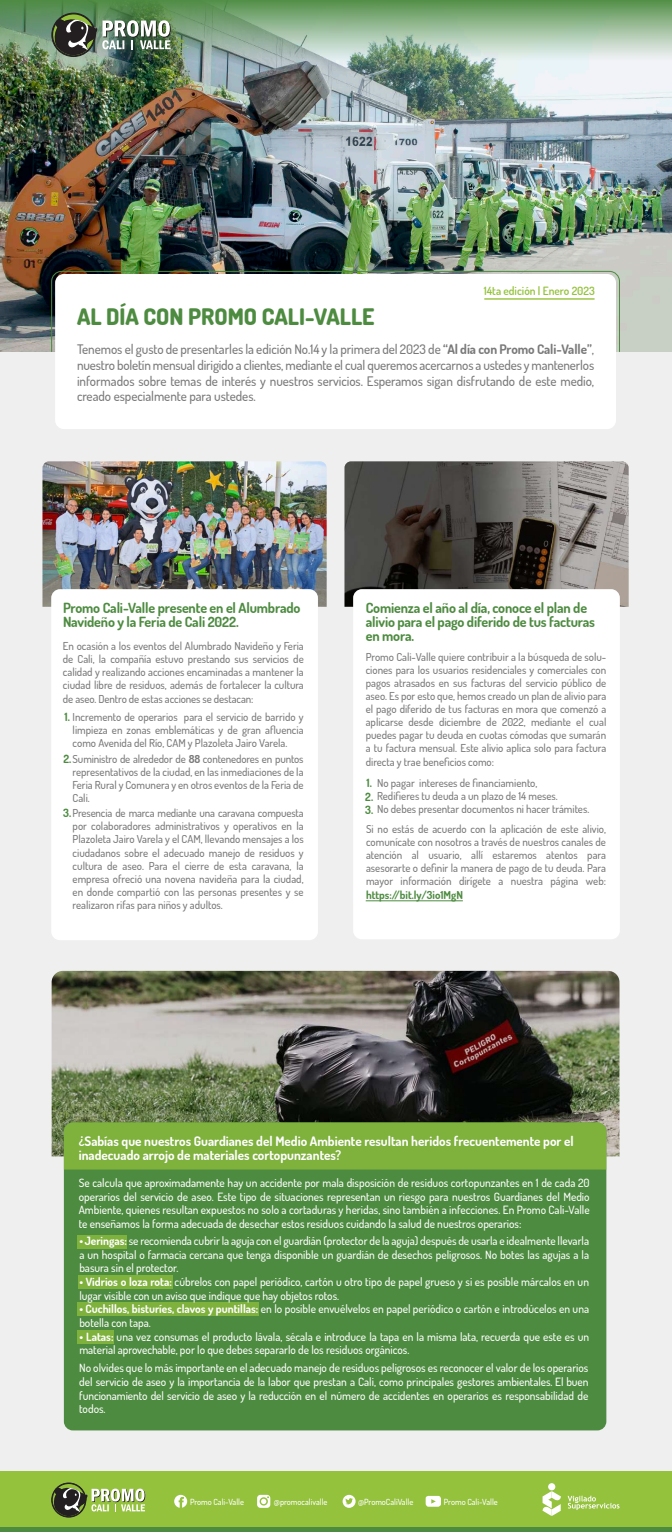
<style>
.page{position:relative;width:672px;height:1532px;background:#fff}
.page>*{position:absolute;margin:0;border:0;box-sizing:border-box;transform-origin:0 0}
.t1{font:800 22.75px "Dosis";color:#4d8b40}
.t2{font:700 14px/14px "Dosis";letter-spacing:-.01em;color:#4d8b40}
.t3{font:500 13.12px/15.8px "Dosis";letter-spacing:-.005em;color:#797979;text-align:justify}
.t4{font:700 13.12px/14px "Dosis";color:#fff}
.t5{font:500 11.38px/13.7px "Dosis";color:#fff;text-align:justify}
.t6{font:600 11.38px "Dosis";color:#95c23d}
.t7{font:700 11.38px/13.6px "Dosis";color:#4d8b40;text-align:justify}
.t8{font:500 10.94px/13.1px "Dosis";color:#797979;text-align:justify}
.t9{font:700 10.94px "Dosis";color:#4d8b40}
.t10{font:500 8.4px "Dosis";color:#fff}
.s1{font-weight:700}
.s2{font-weight:700;font-size:11.38px;color:#4d8b40}
</style>
<div class="page">
<div style="left:0;top:0;width:672px;height:1525px;background:#efefef"></div>
<img style="left:0;top:60px;width:672px;height:292px">
<div style="left:55px;top:274px;width:561px;height:155px;background:#fff;border-radius:9px"></div>
<svg style="left:0;top:0;width:672px;height:60px"></svg>
<div style="left:52px;top:13px;width:43px;height:44px;border:1px solid #231f20;border-radius:50%"></div>
<img style="left:52px;top:14px;width:119px;height:42px">
<svg style="left:51px;top:270px;width:569px;height:82px"></svg>
<hr style="left:484px;top:298px;width:111px;height:2px;background:#95c23d">
<div style="left:0;top:1471px;width:672px;height:60px;background:#95c23d"></div>
<svg style="left:174px;top:1494px;width:13px;height:13px"></svg>
<svg style="left:426px;top:1495px;width:15px;height:11px"></svg>
<svg style="left:343px;top:1494px;width:13px;height:13px"></svg>
<svg style="left:257px;top:1494px;width:13px;height:13px"></svg>
<svg style="left:542px;top:1491px;width:19px;height:24px"></svg>
<svg style="left:548px;top:1482px;width:7px;height:8px"></svg>
<svg style="left:568px;top:1495px;width:52px;height:14px"></svg>
<div style="left:52px;top:1482px;width:34px;height:35px;border:1px solid #231f20;border-radius:50%"></div>
<svg style="left:52px;top:1483px;width:93px;height:33px"></svg>
<img style="left:42px;top:461px;width:285px;height:145px">
<img style="left:344px;top:461px;width:285px;height:145px">
<img style="left:87px;top:970px;width:533px;height:186px">
<img style="left:52px;top:970px;width:35px;height:186px">
<div style="left:0;top:1526px;width:672px;height:5px;background:#4d8b40"></div>
<div style="left:51px;top:589px;width:267px;height:351px;background:#fff;border-radius:9px"></div>
<div style="left:353px;top:589px;width:267px;height:350px;background:#fff;border-radius:9px"></div>
<div style="left:64px;top:1122px;width:542px;height:308px;background:#4d8b40;border-radius:9px"></div>
<div style="left:78px;top:1235px;width:49px;height:13px;background:#7fb13d"></div>
<div style="left:78px;top:1275px;width:95px;height:13px;background:#7fb13d"></div>
<div style="left:78px;top:1302px;width:181px;height:13px;background:#7fb13d"></div>
<div style="left:78px;top:1330px;width:36px;height:13px;background:#7fb13d"></div>
<hr style="left:366px;top:900px;width:97px;height:1px;background:#4d8b40">
<div style="left:64px;top:1122px;width:542px;height:47px;background:#7fb13d"></div>
<p class="t6" style="left:484px;top:283px;width:113px">14ta edición | Enero 2023</p>
<h1 class="t1" style="left:77px;top:301px;width:299px">AL DÍA CON PROMO CALI-VALLE</h1>
<p class="t3" style="left:77px;top:341px;width:519px">Tenemos el gusto de presentarles la edición No.14 y la primera del 2023 de <span class="s1">“Al día con Promo Cali-Valle”</span>, nuestro boletín mensual dirigido a clientes, mediante el cual queremos acercarnos a ustedes y mantenerlos informados sobre temas de interés y nuestros servicios. Esperamos sigan disfrutando de este medio, creado especialmente para ustedes.</p>
<p class="t2" style="left:63px;top:600px;width:239px">Promo Cali-Valle presente en el Alumbrado<br>Navideño y la Feria de Cali 2022.</p>
<p class="t8" style="left:63px;top:639px;width:242px">En ocasión a los eventos del Alumbrado Navideño y Feria de Cali, la compañía estuvo prestando sus servicios de calidad y realizando acciones encaminadas a mantener la ciudad libre de residuos, además de fortalecer la cultura de aseo. Dentro de estas acciones se destacan:</p>
<p class="t8" style="left:73px;top:710px;width:233px;text-indent:-8px"><span class="s2">1.</span> Incremento de operarios para el servicio de barrido y limpieza en zonas emblemáticas y de gran afluencia como Avenida del Río, CAM y Plazoleta Jairo Varela.</p>
<p class="t8" style="left:73px;top:752px;width:233px;text-indent:-9px"><span class="s2">2.</span>Suministro de alrededor de <span class="s1">88</span> contenedores en puntos representativos de la ciudad, en las inmediaciones de la Feria Rural y Comunera y en otros eventos de la Feria de Cali.</p>
<p class="t8" style="left:73px;top:806px;width:233px;text-indent:-9px"><span class="s2">3.</span>Presencia de marca mediante una caravana compuesta por colaboradores administrativos y operativos en la Plazoleta Jairo Varela y el CAM, llevando mensajes a los ciudadanos sobre el adecuado manejo de residuos y cultura de aseo. Para el cierre de esta caravana, la empresa ofreció una novena navideña para la ciudad, en donde compartió con las personas presentes y se realizaron rifas para niños y adultos.</p>
<p class="t2" style="left:366px;top:600px;width:231px">Comienza el año al día, conoce el plan de alivio para el pago diferido de tus facturas en mora.</p>
<p class="t8" style="left:366px;top:649px;width:242px">Promo Cali-Valle quiere contribuir a la búsqueda de solu&shy;ciones para los usuarios residenciales y comerciales con pagos atrasados en sus facturas del servicio público de aseo. Es por esto que, hemos creado un plan de alivio para el pago diferido de tus facturas en mora que comenzó a aplicarse desde diciembre de 2022, mediante el cual puedes pagar tu deuda en cuotas cómodas que sumarán a tu factura mensual. Este alivio aplica solo para factura directa y trae beneficios como:</p>
<p class="t7" style="left:365px;top:775px;width:10px">1.<br>2.<br>3.</p>
<p class="t8" style="left:377px;top:775px;width:214px;text-align:left">No pagar intereses de financiamiento,<br>Redifieres tu deuda a un plazo de 14 meses.<br>No debes presentar documentos ni hacer trámites.</p>
<p class="t8" style="left:366px;top:822px;width:241px">Si no estás de acuerdo con la aplicación de este alivio, comunícate con nosotros a través de nuestros canales de atención al usuario, allí estaremos atentos para asesorarte o definir la manera de pago de tu deuda. Para mayor información dirígete a nuestra página web:</p>
<p class="t9" style="left:366px;top:887px;width:98px">https://bit.ly/3io1MgN</p>
<p class="t4" style="left:79px;top:1133px;width:497px">¿Sabías que nuestros Guardianes del Medio Ambiente resultan heridos frecuentemente por el inadecuado arrojo de materiales cortopunzantes?</p>
<p class="t5" style="left:79px;top:1175px;width:512px">Se calcula que aproximadamente hay un accidente por mala disposición de residuos cortopunzantes en 1 de cada 20 operarios del servicio de aseo. Este tipo de situaciones representan un riesgo para nuestros Guardianes del Medio Ambiente, quienes resultan expuestos no solo a cortaduras y heridas, sino también a infecciones. En Promo Cali-Valle te enseñamos la forma adecuada de desechar estos residuos cuidando la salud de nuestros operarios:</p>
<p class="t5" style="left:79px;top:1233px;width:511px"><span class="s1">• Jeringas:</span> se recomienda cubrir la aguja con el guardián (protector de la aguja) después de usarla e idealmente llevarla a un hospital o farmacia cercana que tenga disponible un guardián de desechos peligrosos. No botes las agujas a la basura sin el protector.</p>
<p class="t5" style="left:79px;top:1274px;width:511px"><span class="s1">• Vidrios o loza rota:</span> cúbrelos con papel periódico, cartón u otro tipo de papel grueso y si es posible márcalos en un lugar visible con un aviso que indique que hay objetos rotos.</p>
<p class="t5" style="left:79px;top:1301px;width:511px"><span class="s1">• Cuchillos, bisturíes, clavos y puntillas:</span> en lo posible envuélvelos en papel periódico o cartón e introdúcelos en una botella con tapa.</p>
<p class="t5" style="left:79px;top:1328px;width:511px"><span class="s1">• Latas:</span> una vez consumas el producto lávala, sécala e introduce la tapa en la misma lata, recuerda que este es un material aprovechable, por lo que debes separarlo de los residuos orgánicos.</p>
<p class="t5" style="left:79px;top:1360px;width:511px">No olvides que lo más importante en el adecuado manejo de residuos peligrosos es reconocer el valor de los operarios del servicio de aseo y la importancia de la labor que prestan a Cali, como principales gestores ambientales. El buen funcionamiento del servicio de aseo y la reducción en el número de accidentes en operarios es responsabilidad de todos.</p>
<p class="t10" style="left:190px;top:1495px;width:55px">Promo Cali-Valle</p>
<p class="t10" style="left:274px;top:1495px;width:55px">@promocalivalle</p>
<p class="t10" style="left:358px;top:1495px;width:57px">@PromoCaliValle</p>
<p class="t10" style="left:444px;top:1495px;width:55px">Promo Cali-Valle</p>
</div>
